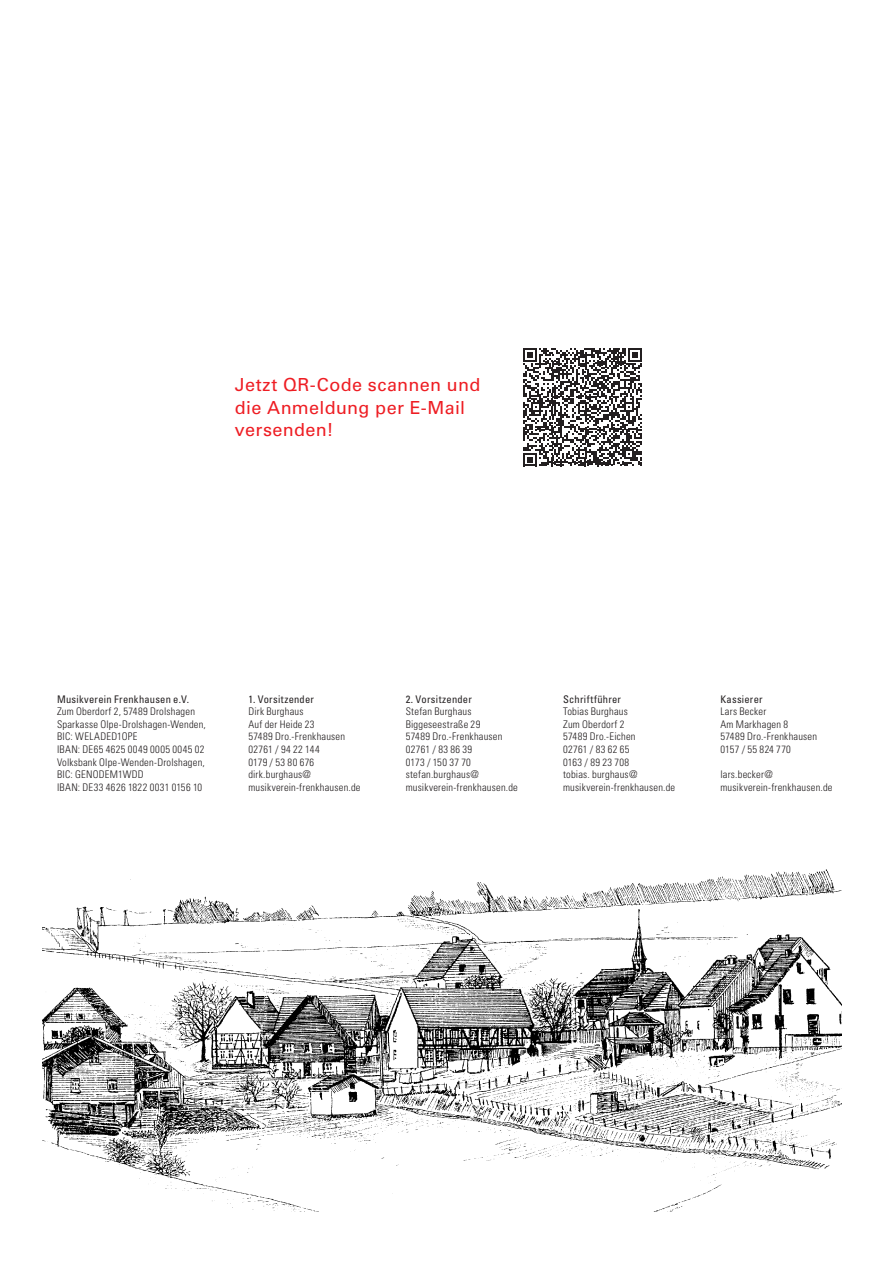
<style>
.page{position:relative;width:893px;height:1263px;background:#fff}
.page>*{position:absolute;margin:0;border:0;box-sizing:border-box;transform-origin:0 0}
._01_2_Subline_1{font:18px/22.5px "Univers LT Pro 55 Roman";letter-spacing:.02em;color:#ee1d23}
.t1{font:300 condensed 10.5px/12.6px "Univers LT Std";letter-spacing:.02em;color:#231f20}
.t2{font:condensed 10.5px "Univers LT Std";letter-spacing:.025em;color:#231f20}
</style>
<div class="page">
<img style="left:43px;top:869px;width:799px;height:343px">
<svg style="left:523px;top:348px;width:119px;height:118px"></svg>
<p class="_01_2_Subline_1" style="left:235px;top:373px;width:247px">Jetzt QR-Code scannen und die Anmeldung per E-Mail versenden!</p>
<p class="t2" style="left:57px;top:692px;width:134px">Musikverein Frenkhausen e.V.</p>
<p class="t1" style="left:57px;top:705px;width:150px">Zum Oberdorf 2, 57489 Drolshagen<br>Sparkasse Olpe-Drolshagen-Wenden,<br>BIC: WELADED1OPE<br>IBAN: DE65 4625 0049 0005 0045 02<br>Volksbank Olpe-Wenden-Drolshagen,<br>BIC: GENODEM1WDD<br>IBAN: DE33 4626 1822 0031 0156 10</p>
<p class="t2" style="left:248px;top:692px;width:67px">1. Vorsitzender</p>
<p class="t1" style="left:248px;top:705px;width:114px">Dirk Burghaus<br>Auf der Heide 23<br>57489 Dro.-Frenkhausen<br>02761 / 94 22 144<br>0179 / 53 80 676 dirk.burghaus@ musikverein-frenkhausen.de</p>
<p class="t2" style="left:406px;top:692px;width:68px">2. Vorsitzender</p>
<p class="t1" style="left:406px;top:705px;width:114px">Stefan Burghaus<br>Biggeseestraße 29<br>57489 Dro.-Frenkhausen<br>02761 / 83 86 39<br>0173 / 150 37 70 stefan.burghaus@ musikverein-frenkhausen.de</p>
<p class="t2" style="left:563px;top:692px;width:60px">Schriftführer</p>
<p class="t1" style="left:563px;top:705px;width:114px">Tobias Burghaus<br>Zum Oberdorf 2<br>57489 Dro.-Eichen<br>02761 / 83 62 65<br>0163 / 89 23 708<br>tobias. burghaus@ musikverein-frenkhausen.de</p>
<p class="t2" style="left:720px;top:692px;width:44px">Kassierer</p>
<p class="t1" style="left:720px;top:705px;width:98px">Lars Becker<br>Am Markhagen 8<br>57489 Dro.-Frenkhausen<br>0157 / 55 824 770</p>
<p class="t1" style="left:720px;top:768px;width:114px">lars.becker@ musikverein-frenkhausen.de</p>
</div>
